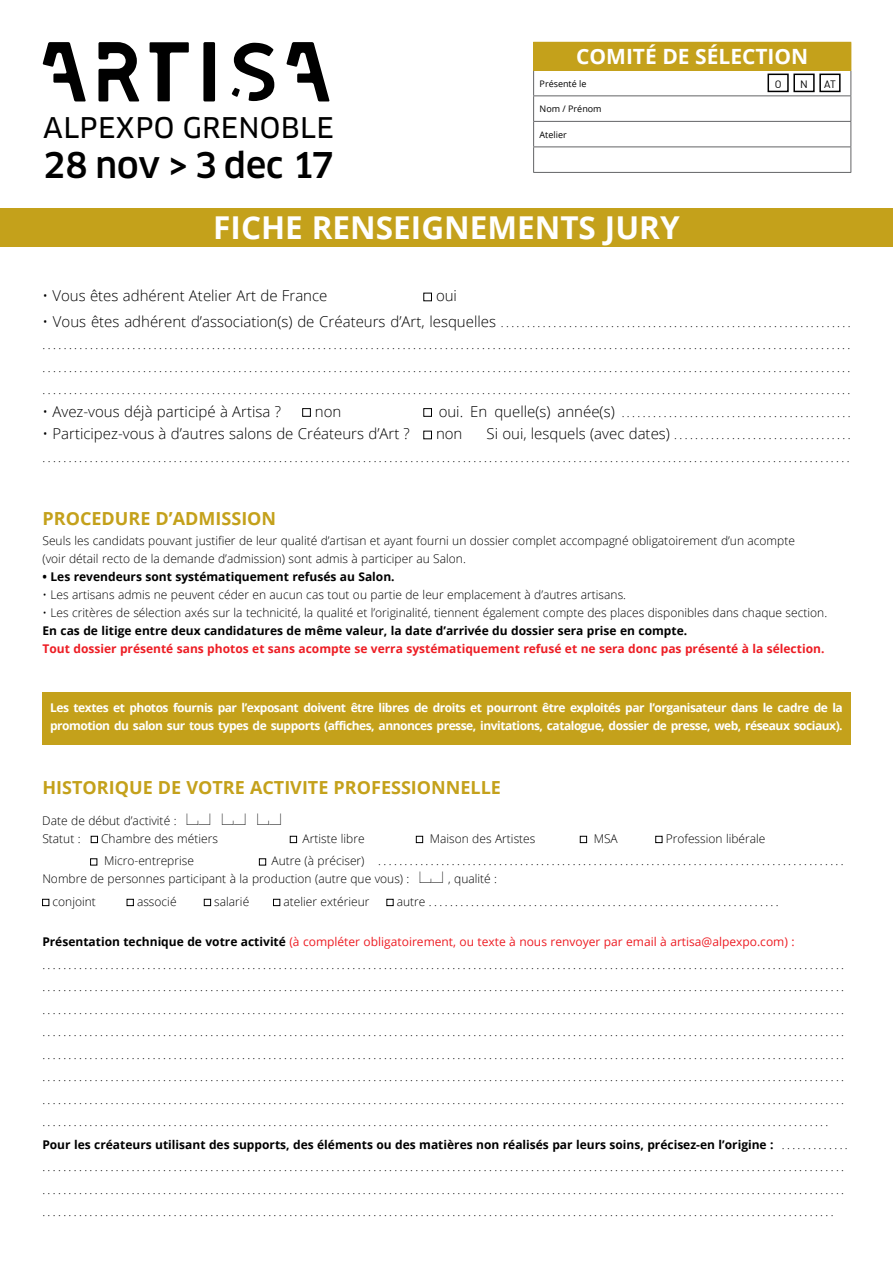
<style>
.page{position:relative;width:893px;height:1263px;background:#fff}
.page>*{position:absolute;margin:0;border:0;box-sizing:border-box;transform-origin:0 0}
.t1{font:84.75px "LEIXO DEMO";color:#000}
.t2{font:500 34.65px "Clan Pro";color:#000}
.t3{font:700 31.5px "Open Sans";color:#fff}
.t4{font:27.9px "Clan Pro News";letter-spacing:.01em;color:#000}
.t5{font:700 21px "Open Sans";color:#fff}
.t6{font:700 18px "Open Sans";color:#c4a11b}
.t7{font:300 15px "Open Sans";color:#000}
.t8{font:300 12px/22.5px "Open Sans";color:#000}
.t9{font:700 12px/18px "Open Sans";letter-spacing:-.04em;color:#fff}
.t10{font:700 12px "Open Sans";color:#000}
.t11{font:700 12px "Open Sans";color:#ed1d24}
.t12{font:10.5px "DIN";color:#000}
.t13{font:9px "Open Sans";color:#000}
.s1{font-size:15px}
.s2{font-family:"Casesaremplir Roman";font-weight:400;font-size:15px}
.s3{font-weight:700}
.s4{font-weight:400;color:#ed1d24}
</style>
<div class="page">
<div style="left:0;top:208px;width:893px;height:39px;background:#c4a11b"></div>
<div style="left:42px;top:692px;width:808px;height:53px;background:#c4a11b"></div>
<div style="left:91px;top:836px;width:7px;height:7px;border:1px solid #000"></div>
<div style="left:290px;top:836px;width:7px;height:7px;border:1px solid #000"></div>
<div style="left:416px;top:836px;width:7px;height:7px;border:1px solid #000"></div>
<div style="left:580px;top:836px;width:7px;height:7px;border:1px solid #000"></div>
<div style="left:655px;top:836px;width:7px;height:7px;border:1px solid #000"></div>
<div style="left:90px;top:858px;width:7px;height:7px;border:1px solid #000"></div>
<div style="left:259px;top:858px;width:7px;height:7px;border:1px solid #000"></div>
<div style="left:42px;top:899px;width:7px;height:7px;border:1px solid #000"></div>
<div style="left:127px;top:899px;width:7px;height:7px;border:1px solid #000"></div>
<div style="left:204px;top:899px;width:7px;height:7px;border:1px solid #000"></div>
<div style="left:273px;top:899px;width:7px;height:7px;border:1px solid #000"></div>
<div style="left:387px;top:899px;width:6px;height:7px;border:1px solid #000"></div>
<div style="left:424px;top:293px;width:8px;height:8px;border:1px solid #000"></div>
<div style="left:302px;top:408px;width:9px;height:9px;border:1px solid #000"></div>
<div style="left:424px;top:408px;width:8px;height:9px;border:1px solid #000"></div>
<div style="left:424px;top:431px;width:8px;height:8px;border:1px solid #000"></div>
<div style="left:534px;top:42px;width:317px;height:28px;background:#c4a11b"></div>
<hr style="left:533px;top:95px;width:318px;height:1px;background:#636466">
<hr style="left:533px;top:121px;width:318px;height:1px;background:#636466">
<hr style="left:533px;top:147px;width:318px;height:1px;background:#636466">
<hr style="left:533px;top:172px;width:318px;height:1px;background:#636466">
<hr style="left:533px;top:42px;width:318px;height:1px;background:#c4a11b">
<svg style="left:533px;top:43px;width:1px;height:129px"></svg>
<svg style="left:850px;top:71px;width:1px;height:101px"></svg>
<hr style="left:533px;top:70px;width:318px;height:1px;background:#c4a11b">
<div style="left:767px;top:74px;width:22px;height:18px;border:2px solid #000"></div>
<div style="left:793px;top:74px;width:22px;height:18px;border:2px solid #000"></div>
<div style="left:819px;top:74px;width:22px;height:18px;border:2px solid #000"></div>
<h1 class="t1" style="left:38px;top:27px;width:298px">ARTISA</h1>
<h3 class="t4" style="left:43px;top:111px;width:292px">ALPEXPO GRENOBLE</h3>
<h2 class="t2" style="left:43px;top:145px;width:292px">28 nov &gt; 3 dec 17</h2>
<h3 class="t5" style="left:576px;top:42px;width:234px">COMITÉ DE SÉLECTION</h3>
<p class="t13" style="left:540px;top:77px;width:48px">Présenté le</p>
<p class="t13" style="left:540px;top:103px;width:64px">Nom / Prénom</p>
<p class="t13" style="left:540px;top:128px;width:29px">Atelier</p>
<p class="t12" style="left:775px;top:78px;width:8px">O</p>
<p class="t12" style="left:800px;top:78px;width:9px">N</p>
<p class="t12" style="left:824px;top:78px;width:13px">AT</p>
<h3 class="t3" style="left:213px;top:205px;width:468px">FICHE RENSEIGNEMENTS JURY</h3>
<p class="t7" style="left:43px;top:285px;width:286px">• Vous êtes adhérent Atelier Art de France</p>
<p class="t7" style="left:436px;top:285px;width:23px">oui</p>
<p class="t8" style="left:43px;top:311px;width:810px;text-align:justify"><span class="s1">• Vous êtes adhérent d’association(s) de Créateurs d’Art, lesquelles</span> ................................................................... ......................................................................................................................................................... ......................................................................................................................................................... .........................................................................................................................................................</p>
<p class="t7" style="left:43px;top:401px;width:240px">• Avez-vous déjà participé à Artisa ?</p>
<p class="t7" style="left:315px;top:401px;width:28px">non</p>
<p class="t8" style="left:439px;top:401px;width:413px"><span class="s1">oui. En quelle(s) année(s)</span> ............................................</p>
<p class="t7" style="left:43px;top:423px;width:369px">• Participez-vous à d’autres salons de Créateurs d’Art ?</p>
<p class="t7" style="left:436px;top:423px;width:28px">non</p>
<p class="t8" style="left:43px;top:423px;width:809px;text-align:right"><span class="s1">Si oui, lesquels (avec dates)</span> .................................. ..........................................................................................................................................................</p>
<h3 class="t6" style="left:43px;top:506px;width:235px">PROCEDURE D’ADMISSION</h3>
<p class="t8" style="left:43px;top:531px;width:754px;line-height:18px">Seuls les candidats pouvant justifier de leur qualité d’artisan et ayant fourni un dossier complet accompagné obligatoirement d’un acompte (voir détail recto de la demande d’admission) sont admis à participer au Salon.</p>
<p class="t10" style="left:43px;top:568px;width:354px">• Les revendeurs sont systématiquement refusés au Salon.</p>
<p class="t8" style="left:43px;top:583px;width:585px">• Les artisans admis ne peuvent céder en aucun cas tout ou partie de leur emplacement à d’autres artisans.</p>
<p class="t8" style="left:43px;top:601px;width:786px">• Les critères de sélection axés sur la technicité, la qualité et l’originalité, tiennent également compte des places disponibles dans chaque section.</p>
<p class="t10" style="left:43px;top:622px;width:646px">En cas de litige entre deux candidatures de même valeur, la date d’arrivée du dossier sera prise en compte.</p>
<p class="t11" style="left:43px;top:640px;width:783px">Tout dossier présenté sans photos et sans acompte se verra systématiquement refusé et ne sera donc pas présenté à la sélection.</p>
<p class="t9" style="left:50px;top:699px;width:794px">Les textes et photos fournis par l’exposant doivent être libres de droits et pourront être exploités par l’organisateur dans le cadre de la promotion du salon sur tous types de supports (affiches, annonces presse, invitations, catalogue, dossier de presse, web, réseaux sociaux).</p>
<h3 class="t6" style="left:43px;top:775px;width:460px">HISTORIQUE DE VOTRE ACTIVITE PROFESSIONNELLE</h3>
<p class="t8" style="left:42px;top:811px;width:240px;line-height:18px">Date de début d’activité : <span class="s2">AC AC AC<br></span>Statut :</p>
<p class="t8" style="left:101px;top:827px;width:118px">Chambre des métiers</p>
<p class="t8" style="left:303px;top:827px;width:64px">Artiste libre</p>
<p class="t8" style="left:430px;top:827px;width:107px">Maison des Artistes</p>
<p class="t8" style="left:594px;top:827px;width:26px">MSA</p>
<p class="t8" style="left:666px;top:827px;width:101px">Profession libérale</p>
<p class="t8" style="left:104px;top:849px;width:91px">Micro-entreprise</p>
<p class="t8" style="left:42px;top:852px;width:803px;line-height:18px;text-indent:229px">Autre (à préciser) .........................................................................................<br>Nombre de personnes participant à la production (autre que vous) : <span class="s2">AC</span> , qualité :</p>
<p class="t8" style="left:53px;top:890px;width:45px">conjoint</p>
<p class="t8" style="left:137px;top:890px;width:41px">associé</p>
<p class="t8" style="left:214px;top:890px;width:36px">salarié</p>
<p class="t8" style="left:283px;top:890px;width:87px">atelier extérieur</p>
<p class="t8" style="left:397px;top:890px;width:383px">autre ...................................................................</p>
<p class="t8" style="left:42px;top:930px;width:807px"><span class="s3">Présentation technique de votre activité</span> <span class="s4">(à compléter obligatoirement, ou texte à nous renvoyer par email à artisa@alpexpo.com) : </span>......................................................................................................................................................... ......................................................................................................................................................... ......................................................................................................................................................... ......................................................................................................................................................... ......................................................................................................................................................... ......................................................................................................................................................... ......................................................................................................................................................... ......................................................................................................................................................<br><span class="s3">Pour les créateurs utilisant des supports, des éléments ou des matières non réalisés par leurs soins, précisez-en l’origine :</span> . . . . . . . . . . . . . ......................................................................................................................................................... ......................................................................................................................................................... .......................................................................................................................................................</p>
</div>
